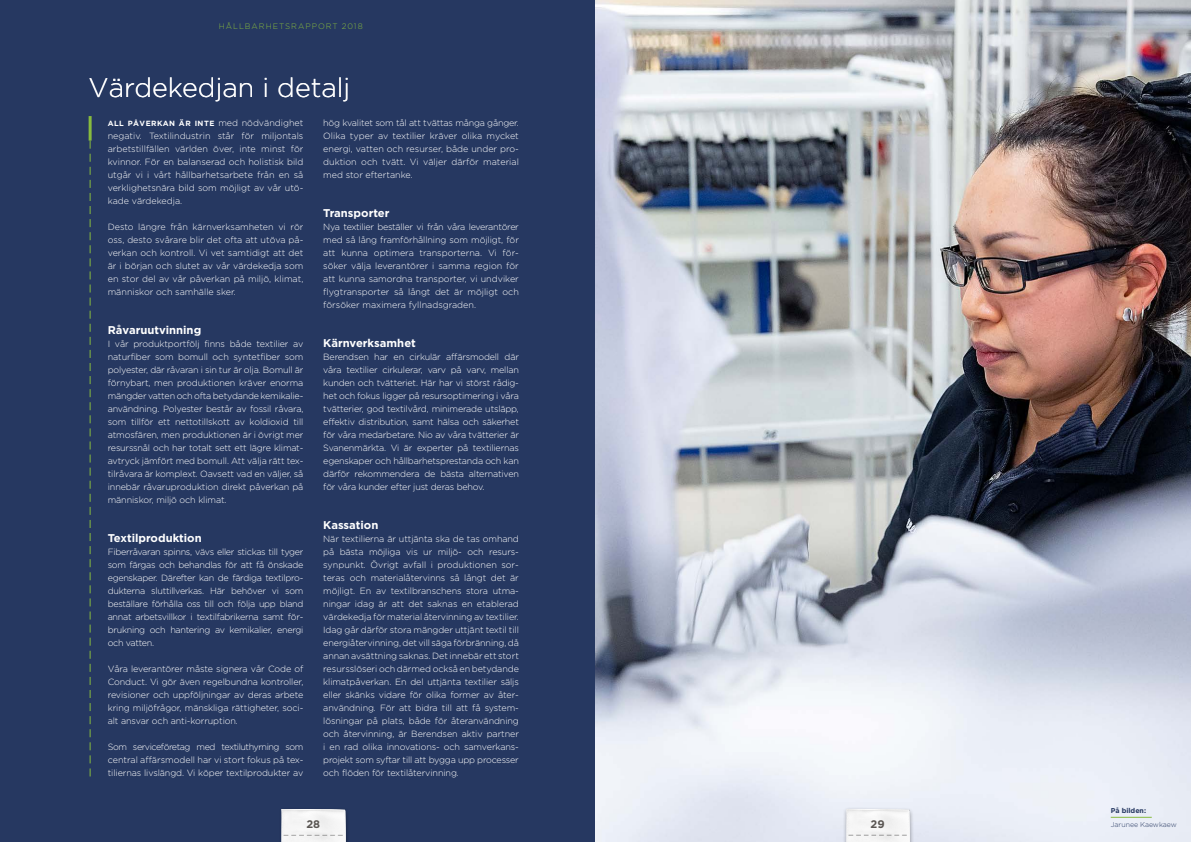
<style>
.page{position:relative;width:1191px;height:842px;background:#fff}
.page>*{position:absolute;margin:0;border:0;box-sizing:border-box;transform-origin:0 0}
.Ingress_ljusblå{font:300 26.9px "Gotham HTF";color:#fff}
._3_Underrubrik{font:700 11.2px "Gotham HTF";color:#fff}
.t1{font:700 11px "Gotham HTF";color:#5a5653}
.Brödtext{font:300 9px/13px "Gotham HTF";letter-spacing:-.01em;color:#fff;text-align:justify}
.Brödtext_neg{font:300 9px/13px "Gotham HTF";color:#fff;text-align:justify}
.t2{font:300 8px "Gotham HTF";letter-spacing:.12em;color:#87bb3e}
.Brödtext_neg-2{font:700 7.5px "Gotham HTF";letter-spacing:.06em;color:#fff}
.t3{font:300 7px "Gotham HTF";color:#263861}
.t4{font:700 7px "Gotham HTF";color:#263861}
.s1{font-weight:300;font-size:9px}
</style>
<div class="page">
<div style="left:0;top:0;width:595px;height:842px;background:#263861"></div>
<img style="left:595px;top:0;width:596px;height:842px">
<hr style="left:89px;top:116px;width:3px;height:25px;background:#87bb3e">
<svg style="left:90px;top:141px;width:1px;height:635px"></svg>
<div style="left:842px;top:807px;width:72px;height:35px;background:#000;opacity:.4"></div>
<div style="left:278px;top:807px;width:72px;height:35px;background:#000;opacity:.4"></div>
<hr style="left:1110px;top:817px;width:41px;height:1px;background:#87bb3e">
<p class="t2" style="left:219px;top:22px;width:145px">HÅLLBARHETSRAPPORT 2018</p>
<p class="Ingress_ljusblå" style="left:89px;top:73px;width:263px">Värdekedjan i detalj</p>
<p class="Brödtext_neg-2" style="left:108px;top:119px;width:197px">ALL PÅVERKAN ÄR INTE <span class="s1">med nödvändighet</span></p>
<p class="Brödtext_neg" style="left:108px;top:130px;width:197px">negativ. Textilindustrin står för miljontals arbetstillfällen världen över, inte minst för kvinnor. För en balanserad och holistisk bild utgår vi i vårt hållbarhetsarbete från en så verklighetsnära bild som möjligt av vår utö&shy;kade värdekedja.</p>
<p class="Brödtext_neg" style="left:108px;top:221px;width:197px">Desto längre från kärnverksamheten vi rör oss, desto svårare blir det ofta att utöva på&shy;verkan och kontroll. Vi vet samtidigt att det är i början och slutet av vår värdekedja som en stor del av vår påverkan på miljö, klimat, människor och samhälle sker.</p>
<p class="_3_Underrubrik" style="left:108px;top:324px;width:95px">Råvaruutvinning</p>
<p class="Brödtext" style="left:108px;top:338px;width:197px">I vår produktportfölj finns både textilier av naturfiber som bomull och syntetfiber som polyester, där råvaran i sin tur är olja. Bomull är förnybart, men produktionen kräver enorma mängder vatten och ofta betydande kemikalie&shy;användning. Polyester består av fossil råvara, som tillför ett nettotillskott av koldioxid till atmosfären, men produktionen är i övrigt mer resurssnål och har totalt sett ett lägre klimat&shy;avtryck jämfört med bomull. Att välja rätt tex&shy;tilråvara är komplext. Oavsett vad en väljer, så innebär råvaruproduktion direkt påverkan på människor, miljö och klimat.</p>
<p class="_3_Underrubrik" style="left:108px;top:532px;width:95px">Textilproduktion</p>
<p class="Brödtext" style="left:108px;top:546px;width:197px">Fiberråvaran spinns, vävs eller stickas till tyger som färgas och behandlas för att få önskade egenskaper. Därefter kan de färdiga textilpro&shy;dukterna sluttillverkas. Här behöver vi som beställare förhålla oss till och följa upp bland annat arbetsvillkor i textilfabrikerna samt för&shy;brukning och hantering av kemikalier, energi och vatten.</p>
<p class="Brödtext" style="left:108px;top:663px;width:197px">Våra leverantörer måste signera vår Code of Conduct. Vi gör även regelbundna kontroller, revisioner och uppföljningar av deras arbete kring miljöfrågor, mänskliga rättigheter, soci&shy;alt ansvar och anti-korruption.</p>
<p class="Brödtext" style="left:108px;top:741px;width:197px">Som serviceföretag med textiluthyrning som central affärsmodell har vi stort fokus på tex&shy;tiliernas livslängd. Vi köper textilprodukter av</p>
<p class="Brödtext" style="left:323px;top:117px;width:197px">hög kvalitet som tål att tvättas många gånger.<br>Olika typer av textilier kräver olika mycket energi, vatten och resurser, både under pro&shy;duktion och tvätt. Vi väljer därför material med stor eftertanke.</p>
<p class="_3_Underrubrik" style="left:323px;top:207px;width:68px">Transporter</p>
<p class="Brödtext" style="left:323px;top:221px;width:197px">Nya textilier beställer vi från våra leverantörer med så lång framförhållning som möjligt, för att kunna optimera transporterna. Vi för&shy;söker välja leverantörer i samma region för att kunna samordna transporter, vi undviker flygtransporter så långt det är möjligt och försöker maximera fyllnadsgraden.</p>
<p class="_3_Underrubrik" style="left:323px;top:337px;width:94px">Kärnverksamhet</p>
<p class="Brödtext" style="left:323px;top:351px;width:197px">Berendsen har en cirkulär affärsmodell där våra textilier cirkulerar, varv på varv, mellan kunden och tvätteriet. Här har vi störst rådig&shy;het och fokus ligger på resursoptimering i våra tvätterier, god textilvård, minimerade utsläpp, effektiv distribution, samt hälsa och säkerhet för våra medarbetare. Nio av våra tvätterier är Svanenmärkta. Vi är experter på textiliernas egenskaper och hållbarhetsprestanda och kan därför rekommendera de bästa alternativen för våra kunder efter just deras behov.</p>
<p class="_3_Underrubrik" style="left:323px;top:519px;width:57px">Kassation</p>
<p class="Brödtext" style="left:323px;top:533px;width:197px">När textilierna är uttjänta ska de tas omhand på bästa möjliga vis ur miljö- och resurs&shy;synpunkt. Övrigt avfall i produktionen sor&shy;teras och materialåtervinns så långt det är möjligt. En av textilbranschens stora utma&shy;ningar idag är att det saknas en etablerad värdekedja för material återvinning av textilier.<br>Idag går därför stora mängder uttjänt textil till energiåtervinning, det vill säga förbränning, då annan avsättning saknas. Det innebär ett stort resursslöseri och därmed också en betydande klimatpåverkan. En del uttjänta textilier säljs eller skänks vidare för olika former av åter&shy;användning. För att bidra till att få system&shy;lösningar på plats, både för återanvändning och återvinning, är Berendsen aktiv partner i en rad olika innovations- och samverkans&shy;projekt som syftar till att bygga upp processer och flöden för textilåtervinning.</p>
<p class="t1" style="left:306px;top:818px;width:15px">28</p>
<p class="t1" style="left:870px;top:818px;width:16px">29</p>
<p class="t4" style="left:1110px;top:806px;width:37px">På bilden:</p>
<p class="t3" style="left:1110px;top:821px;width:68px">Jarunee Kaewkaew</p>
</div>
